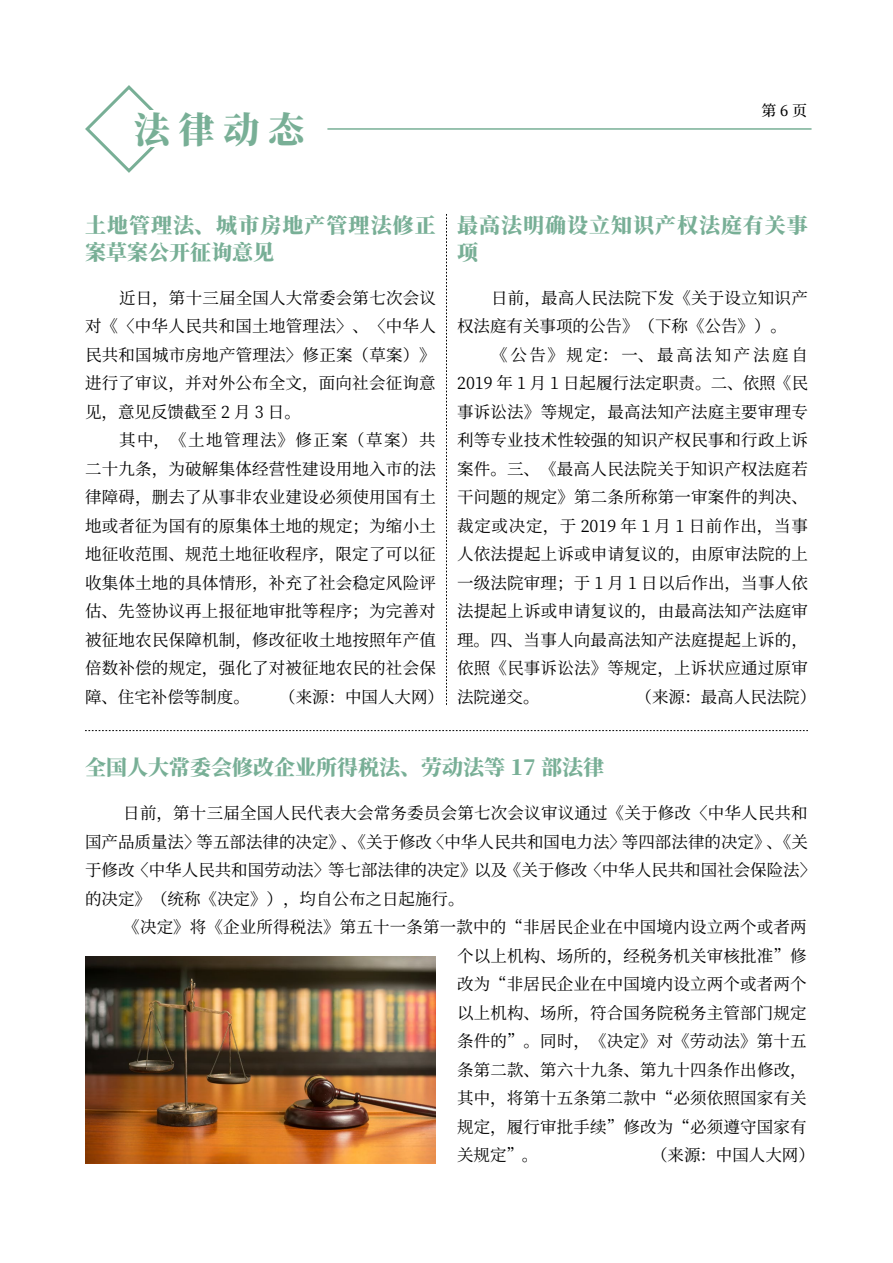
<style>
.page{position:relative;width:893px;height:1263px;background:#fff}
.page>*{position:absolute;margin:0;border:0;box-sizing:border-box;transform-origin:0 0}
.t1{font:800 36px "Source Han Serif CN";color:#78af96}
.t2{font:800 21px "Source Han Serif CN";color:#78af96}
.t3{font:800 21px/27px "Source Han Serif CN";letter-spacing:.05em;color:#78af96}
.t4{font:800 21px/27px "Source Han Serif CN";letter-spacing:.045em;color:#78af96}
.t5{font:16.5px/28.5px "Source Han Serif CN";letter-spacing:.01em;color:#000;text-align:justify}
.t6{font:500 15px "Source Han Serif CN";color:#000}
</style>
<div class="page">
<svg style="left:85px;top:85px;width:70px;height:88px"></svg>
<div style="left:134px;top:111px;width:170px;height:36px;background:#fff"></div>
<hr style="left:327px;top:128px;width:484px;height:2px;background:#78af96">
<svg style="left:85px;top:730px;width:723px;height:1px"></svg>
<svg style="left:446px;top:214px;width:1px;height:491px"></svg>
<img style="left:85px;top:957px;width:351px;height:206px">
<h1 class="t1" style="left:134px;top:109px;width:172px">法 律 动 态</h1>
<p class="t6" style="left:762px;top:102px;width:47px">第6页</p>
<p class="t3" style="left:85px;top:212px;width:352px">土地管理法、城市房地产管理法修正案草案公开征询意见</p>
<p class="t5" style="left:85px;top:284px;width:352px;text-indent:34px">近日，第十三届全国人大常委会第七次会议对《〈中华人民共和国土地管理法〉、〈中华人民共和国城市房地产管理法〉修正案（草案）》进行了审议，并对外公布全文，面向社会征询意见，意见反馈截至 2 月 3 日。</p>
<p class="t5" style="left:85px;top:426px;width:352px;text-indent:34px">其中，《土地管理法》修正案（草案）共二十九条，为破解集体经营性建设用地入市的法律障碍，删去了从事非农业建设必须使用国有土地或者征为国有的原集体土地的规定；为缩小土地征收范围、规范土地征收程序，限定了可以征收集体土地的具体情形，补充了社会稳定风险评估、先签协议再上报征地审批等程序；为完善对被征地农民保障机制，修改征收土地按照年产值倍数补偿的规定，强化了对被征地农民的社会保障、住宅补偿等制度。</p>
<p class="t5" style="left:279px;top:683px;width:166px">（来源：中国人大网）</p>
<p class="t4" style="left:457px;top:212px;width:352px">最高法明确设立知识产权法庭有关事项</p>
<p class="t5" style="left:457px;top:284px;width:352px;text-indent:34px">日前，最高人民法院下发《关于设立知识产权法庭有关事项的公告》（下称《公告》）。</p>
<p class="t5" style="left:457px;top:341px;width:352px;text-indent:34px">《公告》规定：一、最高法知产法庭自2019 年 1 月 1 日起履行法定职责。二、依照《民事诉讼法》等规定，最高法知产法庭主要审理专利等专业技术性较强的知识产权民事和行政上诉案件。三、《最高人民法院关于知识产权法庭若干问题的规定》第二条所称第一审案件的判决、裁定或决定，于 2019 年 1 月 1 日前作出，当事人依法提起上诉或申请复议的，由原审法院的上一级法院审理；于 1 月 1 日以后作出，当事人依法提起上诉或申请复议的，由最高法知产法庭审理。四、当事人向最高法知产法庭提起上诉的，依照《民事诉讼法》等规定，上诉状应通过原审法院递交。</p>
<p class="t5" style="left:636px;top:683px;width:182px">（来源：最高人民法院）</p>
<p class="t2" style="left:85px;top:755px;width:521px">全国人大常委会修改企业所得税法、劳动法等 17 部法律</p>
<p class="t5" style="left:85px;top:799px;width:733px;text-align:left;text-indent:38px">日前，第十三届全国人民代表大会常务委员会第七次会议审议通过《关于修改〈中华人民共和国产品质量法〉等五部法律的决定》、《关于修改〈中华人民共和国电力法〉等四部法律的决定》、《关于修改〈中华人民共和国劳动法〉等七部法律的决定》以及《关于修改〈中华人民共和国社会保险法〉的决定》（统称《决定》），均自公布之日起施行。</p>
<p class="t5" style="left:457px;top:913px;width:351px;text-indent:-334px">《决定》将《企业所得税法》第五十一条第一款中的“非居民企业在中国境内设立两个或者两个以上机构、场所的，经税务机关审核批准”修改为“非居民企业在中国境内设立两个或者两个以上机构、场所，符合国务院税务主管部门规定条件的”。同时，《决定》对《劳动法》第十五条第二款、第六十九条、第九十四条作出修改，其中，将第十五条第二款中“必须依照国家有关规定，履行审批手续”修改为“必须遵守国家有关规定”。</p>
<p class="t5" style="left:651px;top:1141px;width:165px">（来源：中国人大网）</p>
</div>
